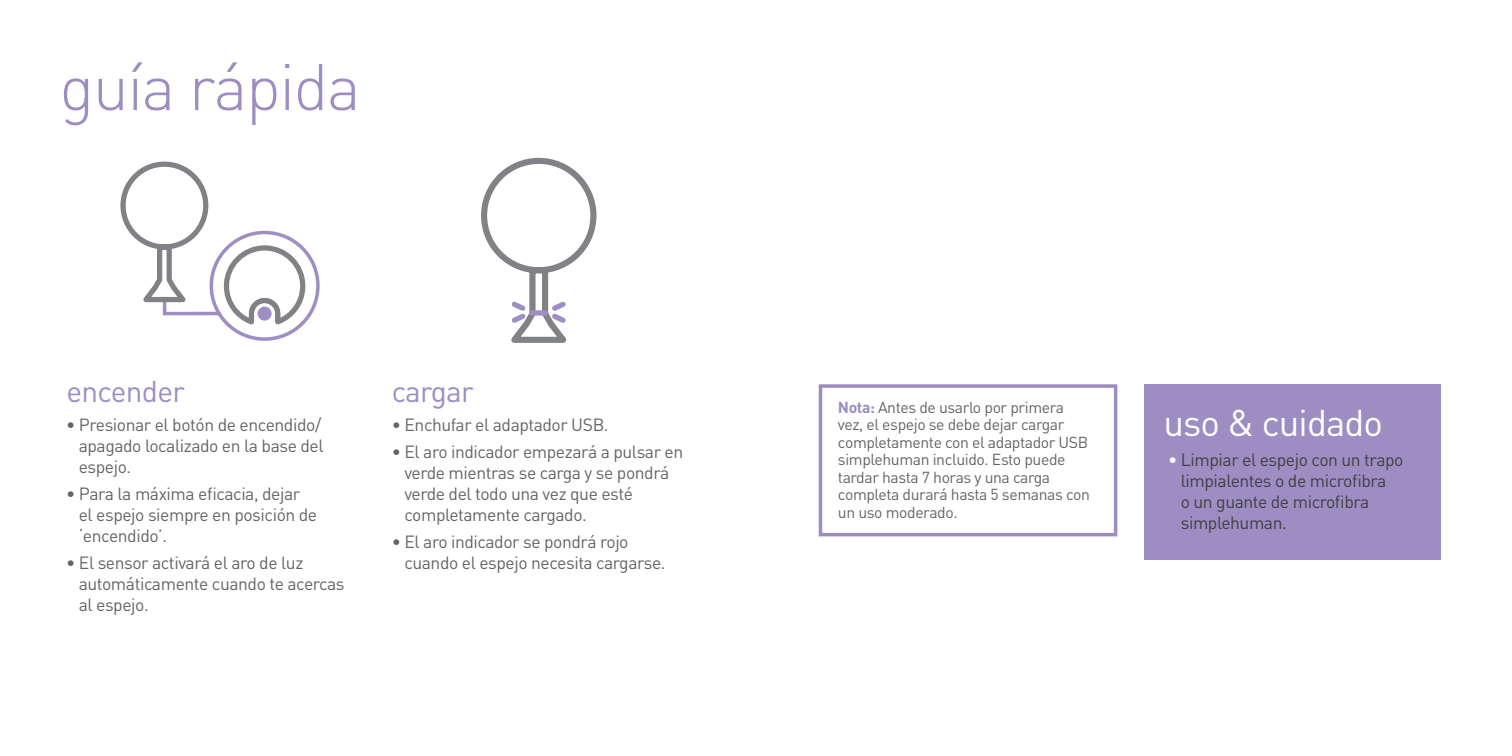
<style>
.page{position:relative;width:1512px;height:756px;background:#fff}
.page>*{position:absolute;margin:0;border:0;box-sizing:border-box;transform-origin:0 0}
.t1{font:300 64.75px "DIN";letter-spacing:-.025em;color:#9c8dc3}
.t2{font:36.75px "DIN";letter-spacing:-.025em;color:#fff}
.t3{font:29.75px "DIN";letter-spacing:-.025em;color:#9c8dc3}
.t4{font:17.5px/21px "DIN";letter-spacing:-.025em;color:#636466}
.t5{font:17.5px/21px "DIN";letter-spacing:-.025em;color:#414042}
.t6{font:15.75px/17.5px "DIN";letter-spacing:-.025em;color:#636466}
.s1{font-weight:700;color:#9c8dc3}
.s2{color:#fff}
</style>
<div class="page">
<div style="left:819px;top:384px;width:298px;height:152px;border:4px solid #9c8dc3"></div>
<div style="left:1144px;top:384px;width:297px;height:176px;background:#9c8dc3"></div>
<svg style="left:481px;top:157px;width:116px;height:186px"></svg>
<svg style="left:120px;top:161px;width:200px;height:180px"></svg>
<h1 class="t1" style="left:59px;top:47px;width:303px">guía rápida</h1>
<h3 class="t3" style="left:67px;top:373px;width:120px">encender</h3>
<h3 class="t3" style="left:392px;top:373px;width:83px">cargar</h3>
<p class="t4" style="left:392px;top:413px;width:218px">• Enchufar el adaptador USB.</p>
<p class="t4" style="left:404px;top:441px;width:280px;text-indent:-13px">• El aro indicador empezará a pulsar en verde mientras se carga y se pondrá verde del todo una vez que esté completamente cargado.</p>
<p class="t4" style="left:404px;top:531px;width:263px;text-indent:-13px">• El aro indicador se pondrá rojo cuando el espejo necesita cargarse.</p>
<p class="t4" style="left:79px;top:413px;width:246px;text-indent:-13px">• Presionar el botón de encendido/ apagado localizado en la base del espejo.</p>
<p class="t4" style="left:79px;top:483px;width:240px;text-indent:-13px">• Para la máxima eficacia, dejar el espejo siempre en posición de ‘encendido’.</p>
<p class="t4" style="left:79px;top:552px;width:267px;text-indent:-13px">• El sensor activará el aro de luz automáticamente cuando te acercas al espejo.</p>
<p class="t6" style="left:838px;top:398px;width:253px"><span class="s1">Nota:</span> Antes de usarlo por primera vez, el espejo se debe dejar cargar completamente con el adaptador USB simplehuman incluido. Esto puede tardar hasta 7 horas y una carga completa durará hasta 5 semanas con un uso moderado.</p>
<h2 class="t2" style="left:1164px;top:399px;width:221px">uso &amp; cuidado</h2>
<p class="t5" style="left:1181px;top:449px;width:224px;text-indent:-13px"><span class="s2">•</span> Limpiar el espejo con un trapo limpialentes o de microfibra<br>o un guante de microfibra simplehuman.</p>
</div>
